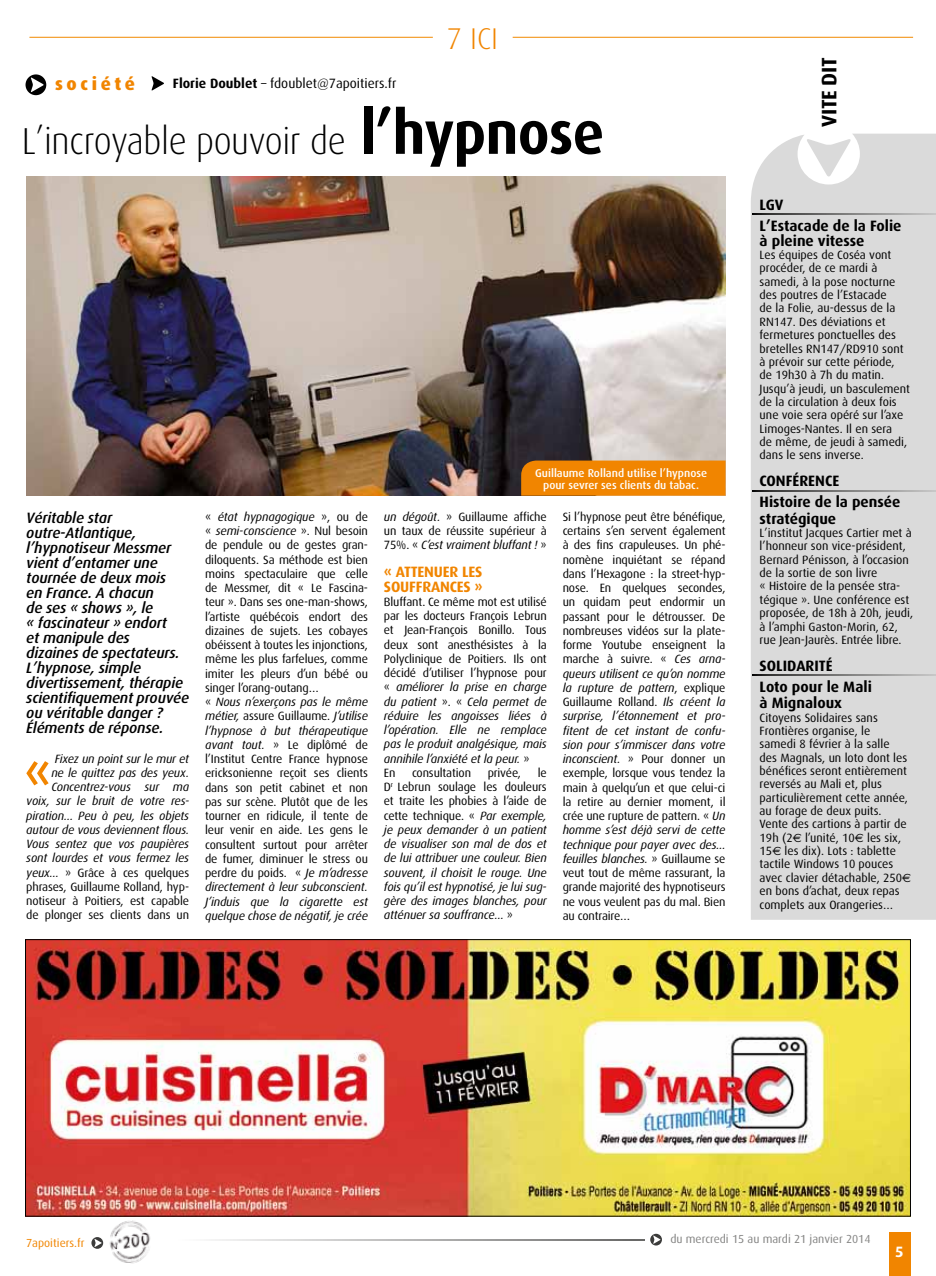
<style>
.page{position:relative;width:936px;height:1276px;background:#fff}
.page>*{position:absolute;margin:0;border:0;box-sizing:border-box;transform-origin:0 0}
.t1{font:500 53.4px "Dax";color:#f18500}
.t2{font:300 37.5px "Dax";letter-spacing:-.01em;color:#000;scale:.95 1}
.t3{font:300 30px "Dax";color:#f18500}
.t4{font:700 21px "Dax";color:#000}
.t5{font:800 18px "Dax";letter-spacing:.2em;color:#f18500}
.t6{font:italic 500 15px/15px "Dax";letter-spacing:-.01em;color:#000}
.t7{font:700 15px/21px "Dax";color:#000}
.t8{font:700 15px/15px "Dax";color:#f18500}
.t9{font:700 15px "Dax";color:#fff}
.t10{font:13.5px "Dax";color:#000}
.t11{font:12px/14.2px "Dax";letter-spacing:-.01em;color:#000}
.t12{font:italic 12px/14.2px "Dax";letter-spacing:-.01em;color:#000;text-align:right}
.t13{font:11.7px "Dax";color:#838382}
.t14{font:11.7px "Dax";color:#f18500}
.t15{font:500 11.25px/12px "Dax";color:#fff;text-align:center}
.s1{font-weight:700}
.s2{font-weight:700;font-size:60px}
.s3{font-style:normal}
.s4{font-style:italic}
.s5{font-family:"Euro Sans"}
</style>
<div class="page">
<div style="left:889px;top:1232px;width:22px;height:44px;background:#f18500"></div>
<div style="left:751px;top:134px;width:184px;height:785px;background:#dadada"></div>
<svg style="left:752px;top:214px;width:183px;height:1px"></svg>
<svg style="left:26px;top:74px;width:20px;height:21px"></svg>
<img style="left:26px;top:177px;width:699px;height:319px">
<div style="left:521px;top:460px;width:204px;height:36px;background:#f18500"></div>
<svg style="left:151px;top:76px;width:13px;height:15px"></svg>
<hr style="left:29px;top:37px;width:404px;height:1px;background:#f18a00">
<hr style="left:512px;top:37px;width:401px;height:1px;background:#f18a00">
<img style="left:27px;top:941px;width:881px;height:273px">
<svg style="left:752px;top:490px;width:183px;height:1px"></svg>
<svg style="left:752px;top:674px;width:183px;height:1px"></svg>
<svg style="left:91px;top:1237px;width:12px;height:11px"></svg>
<svg style="left:650px;top:1233px;width:12px;height:12px"></svg>
<svg style="left:211px;top:1239px;width:434px;height:1px"></svg>
<img style="left:109px;top:1220px;width:41px;height:44px">
<h3 class="t3" style="left:446px;top:22px;width:53px">7 ICI</h3>
<h3 class="t5" style="left:55px;top:73px;width:81px">société</h3>
<p class="t10" style="left:173px;top:76px;width:225px"><span class="s1">Florie Doublet</span> – fdoublet@7apoitiers.fr</p>
<h2 class="t2" style="left:22px;top:120px;width:614px">L’incroyable pouvoir de <span class="s2">l’hypnose</span></h2>
<p class="t6" style="left:26px;top:511px;width:164px">Véritable star outre-Atlantique, l’hypnotiseur Messmer vient d’entamer une tournée de deux mois<br>en France. A chacun<br>de ses « shows », le<br>« fascinateur » endort<br>et manipule des<br>dizaines de spectateurs.<br>L’hypnose, simple divertissement, thérapie scientifiquement prouvée ou véritable danger ?<br>Éléments de réponse.</p>
<h1 class="t1" style="left:24px;top:743px;width:30px">«</h1>
<p class="t12" style="left:26px;top:751px;width:164px">Fixez un point sur le mur et<br>ne le quittez pas des yeux.<br>Concentrez-vous sur ma voix, sur le bruit de votre res&shy;piration… Peu à peu, les objets autour de vous deviennent flous.<br>Vous sentez que vos paupières sont lourdes et vous fermez les yeux… <span class="s3">» Grâce à ces quelques phrases, Guillaume Rolland, hyp&shy;notiseur à Poitiers, est capable de plonger ses clients dans un</span></p>
<p class="t15" style="left:535px;top:467px;width:173px">Guillaume Rolland utilise l’hypnose pour sevrer ses clients du tabac.</p>
<p class="t11" style="left:205px;top:510px;width:164px">« <span class="s4">état hypnagogique</span> », ou de « <span class="s4">semi-conscience</span> ». Nul besoin de pendule ou de gestes gran&shy;diloquents. Sa méthode est bien moins spectaculaire que celle de Messmer, dit « Le Fascina&shy;teur ». Dans ses one-man-shows, l’artiste québécois endort des dizaines de sujets. Les cobayes obéissent à toutes les injonctions, même les plus farfelues, comme imiter les pleurs d’un bébé ou singer l’orang-outang…<br>« <span class="s4">Nous n’exerçons pas le même métier,</span> assure Guillaume. <span class="s4">J’utilise l’hypnose à but thérapeutique avant tout.</span> » Le diplômé de l’Institut Centre France hypnose ericksonienne reçoit ses clients dans son petit cabinet et non pas sur scène. Plutôt que de les tourner en ridicule, il tente de leur venir en aide. Les gens le consultent surtout pour arrêter de fumer, diminuer le stress ou perdre du poids. « <span class="s4">Je m’adresse directement à leur subconscient.<br>J’induis que la cigarette est quelque chose de négatif, je crée</span></p>
<p class="t11" style="left:384px;top:509px;width:164px;text-align:justify"><span class="s4">un dégoût.</span> » Guillaume affiche un taux de réussite supérieur à 75%. « <span class="s4">C’est vraiment bluffant !</span> »</p>
<p class="t8" style="left:384px;top:564px;width:100px">« Attenuer les souffrances »</p>
<p class="t11" style="left:384px;top:594px;width:164px">Bluffant. Ce même mot est utilisé par les docteurs François Lebrun et Jean-François Bonillo. Tous deux sont anesthésistes à la<br>Polyclinique de Poitiers. Ils ont décidé d’utiliser l’hypnose pour « <span class="s4">améliorer la prise en charge du patient</span> ». « <span class="s4">Cela permet de réduire les angoisses liées à l’opération. Elle ne remplace pas le produit analgésique, mais annihile l’anxiété et la peur.</span> »<br>En</p>
<p class="t12" style="left:384px;top:765px;width:164px;text-align:justify;text-indent:154px"><span class="s3">le D</span><sup>r</sup> <span class="s3">Lebrun soulage les douleurs et traite les phobies à l’aide de cette technique. «</span> Par exemple, je peux demander à un patient de visualiser son mal de dos et de lui attribuer une couleur. Bien souvent, il choisit le rouge. Une fois qu’il est hypnotisé, je lui sug&shy;gère des images blanches, pour atténuer sa souffrance… <span class="s3">»</span></p>
<p class="t11" style="left:412px;top:765px;width:60px">consultation</p>
<p class="t11" style="left:487px;top:765px;width:35px">privée,</p>
<p class="t11" style="left:562px;top:510px;width:164px;text-align:justify">Si l’hypnose peut être bénéfique, certains s’en servent également à des fins crapuleuses. Un phé&shy;nomène inquiétant se répand dans l’Hexagone : la street-hyp&shy;nose. En quelques secondes, un quidam peut endormir un passant pour le détrousser. De nombreuses vidéos sur la plate&shy;forme Youtube enseignent la marche à suivre. « <span class="s4">Ces arna&shy;queurs utilisent ce qu’on nomme la rupture de pattern</span>, explique Guillaume Rolland. <span class="s4">Ils créent la surprise, l’étonnement et pro&shy;fitent de cet instant de confu&shy;sion pour s’immiscer dans votre inconscient.</span> » Pour donner un exemple, lorsque vous tendez la main à quelqu’un et que celui-ci la retire au dernier moment, il crée une rupture de pattern. « <span class="s4">Un homme s’est déjà servi de cette technique pour payer avec des… feuilles blanches.</span> » Guillaume se veut tout de même rassurant, la grande majorité des hypnotiseurs ne vous veulent pas du mal. Bien au contraire…</p>
<h3 class="t4" style="left:817px;top:127px;width:71px;rotate:-90deg">vite dit</h3>
<p class="t7" style="left:759px;top:194px;width:143px">LGV<br>L’Estacade de la Folie</p>
<p class="t7" style="left:759px;top:230px;width:106px">à pleine vitesse</p>
<p class="t11" style="left:759px;top:248px;width:152px;line-height:13.4px">Les équipes de Coséa vont procéder, de ce mardi à samedi, à la pose nocturne des poutres de l’Estacade<br>de la Folie, au-dessus de la<br>RN147. Des déviations et fermetures ponctuelles des bretelles RN147/RD910 sont à prévoir sur cette période, de 19h30 à 7h du matin.<br>Jusqu’à jeudi, un basculement de la circulation à deux fois une voie sera opéré sur l’axe<br>Limoges-Nantes. Il en sera<br>de même, de jeudi à samedi, dans le sens inverse.</p>
<p class="t7" style="left:759px;top:470px;width:142px">Conférence<br>Histoire de la pensée</p>
<p class="t7" style="left:759px;top:508px;width:78px">stratégique</p>
<p class="t11" style="left:759px;top:526px;width:155px;line-height:13.4px">L’institut Jacques Cartier met à l’honneur son vice-président,<br>Bernard Pénisson, à l’occasion de la sortie de son livre<br>« Histoire de la pensée stra&shy;tégique ». Une conférence est proposée, de 18h à 20h, jeudi, à l’amphi Gaston-Morin, 62, rue Jean-Jaurès. Entrée libre.</p>
<p class="t7" style="left:759px;top:655px;width:114px">Solidarité<br>Loto pour le Mali</p>
<p class="t7" style="left:759px;top:692px;width:84px">à Mignaloux</p>
<p class="t11" style="left:759px;top:711px;width:153px;line-height:13.4px">Citoyens Solidaires sans<br>Frontières organise, le<br>samedi 8 février à la salle<br>des Magnals, un loto dont les bénéfices seront entièrement reversés au Mali et, plus particulièrement cette année, au forage de deux puits.<br>Vente des cartions à partir de<br>19h (2<span class="s5">€</span> l’unité, 10<span class="s5">€</span> les six,<br>15<span class="s5">€</span> les dix). Lots : tablette tactile Windows 10 pouces avec clavier détachable, 250<span class="s5">€ </span>en bons d’achat, deux repas complets aux Orangeries…</p>
<p class="t14" style="left:26px;top:1237px;width:60px">7apoitiers.fr</p>
<p class="t13" style="left:670px;top:1232px;width:202px">du mercredi 15 au mardi 21 janvier 2014</p>
<p class="t9" style="left:895px;top:1243px;width:10px">5</p>
</div>
